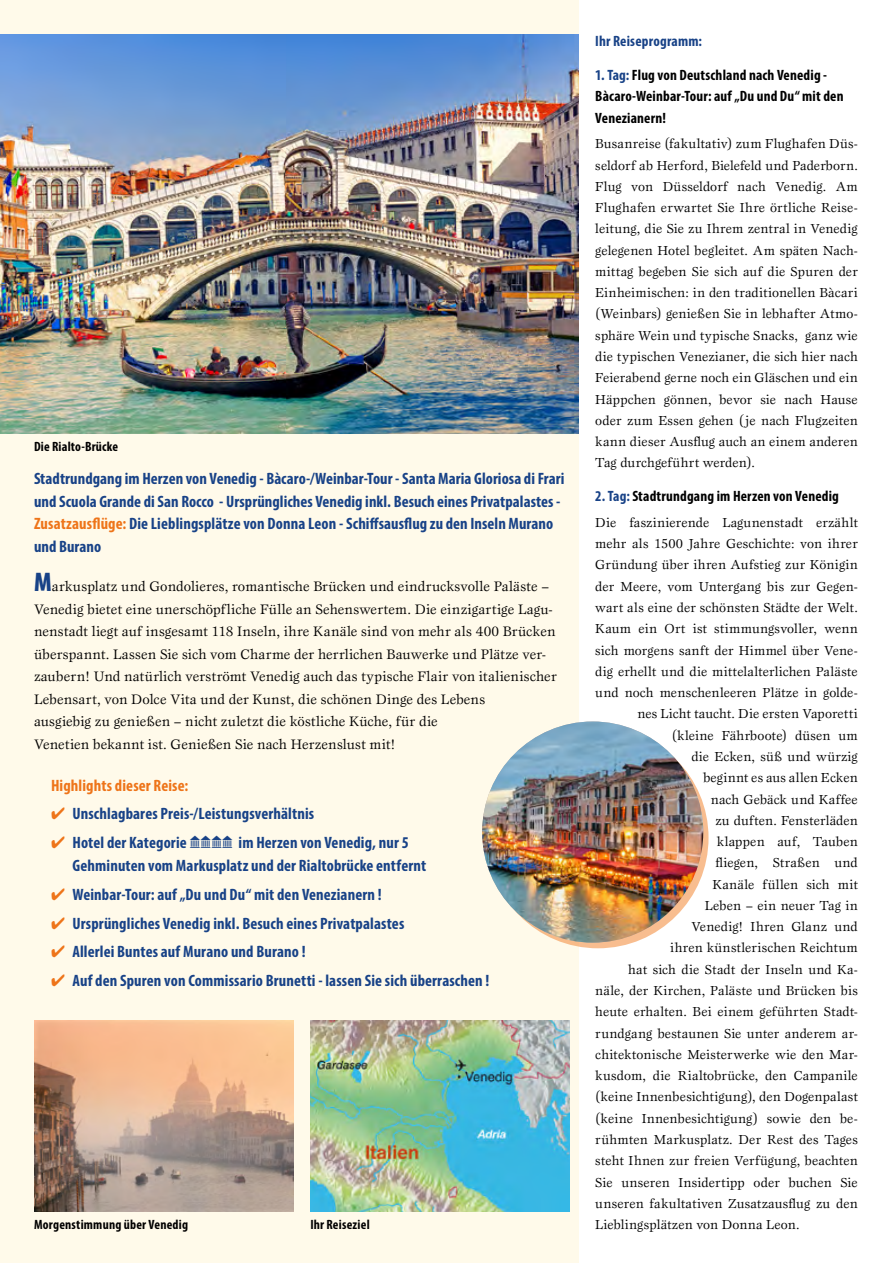
<style>
.page{position:relative;width:893px;height:1263px;background:#fff}
.page>*{position:absolute;margin:0;border:0;box-sizing:border-box;transform-origin:0 0}
.t1{font:700 condensed 16.5px/22.5px "Myriad Pro";letter-spacing:.005em;color:#184287}
.t2{font:700 condensed 16.5px "Myriad Pro";letter-spacing:.01em;color:#ee7419}
.t3{font:700 condensed 15px/21.3px "Myriad Pro";letter-spacing:.01em;color:#000}
.t4{font:700 condensed 15px "Myriad Pro";letter-spacing:.015em;color:#184287}
.t5{font:14.25px/22.5px "Drei Antik";letter-spacing:.01em;color:#000}
.t6{font:13.5px/21.3px "Drei Antik";letter-spacing:.01em;color:#000;text-align:justify}
.t7{font:700 condensed 13.5px "Myriad Pro";letter-spacing:.015em;color:#000}
.s1{color:#ee7419}
.s2{font-family:"Myriad MM 830 300";font-size:27px;color:#184287}
.s3{font-family:"Globalis SZ";font-weight:400;font-stretch:normal}
.s4{color:#184287}
</style>
<div class="page">
<div style="left:0;top:0;width:579px;height:1263px;background:#fffaea"></div>
<img style="left:0;top:34px;width:579px;height:400px">
<img style="left:34px;top:1020px;width:259px;height:192px">
<svg style="left:487px;top:727px;width:221px;height:221px;background:#f6bc8e"></svg>
<img style="left:482px;top:721px;width:221px;height:222px;border-radius:111px">
<img style="left:310px;top:1020px;width:260px;height:192px">
<p class="t7" style="left:34px;top:438px;width:86px">Die Rialto-Brücke</p>
<p class="t1" style="left:34px;top:467px;width:532px">Stadtrundgang im Herzen von Venedig - Bàcaro-/Weinbar-Tour - Santa Maria Gloriosa di Frari und Scuola Grande di San Rocco - Ursprüngliches Venedig inkl. Besuch eines Privatpalastes - <span class="s1">Zusatzausflüge:</span> Die Lieblingsplätze von Donna Leon - Schiffsausflug zu den Inseln Murano und Burano</p>
<p class="t5" style="left:34px;top:575px;width:524px"><span class="s2">M</span>arkusplatz und Gondolieres, romantische Brücken und eindrucksvolle Paläste – Venedig bietet eine unerschöpfliche Fülle an Sehenswertem. Die einzigartige Lagu&shy;nenstadt liegt auf insgesamt 118 Inseln, ihre Kanäle sind von mehr als 400 Brücken überspannt. Lassen Sie sich vom Charme der herrlichen Bauwerke und Plätze ver&shy;zaubern! Und natürlich verströmt Venedig auch das typische Flair von italienischer Lebensart, von Dolce Vita und der Kunst, die schönen Dinge des Lebens<br>ausgiebig zu genießen – nicht zuletzt die köstliche Küche, für die<br>Venetien bekannt ist. Genießen Sie nach Herzenslust mit!</p>
<p class="t2" style="left:51px;top:775px;width:139px">Highlights dieser Reise:</p>
<p class="t1" style="left:51px;top:802px;width:265px"><span class="s1">✔</span> Unschlagbares Preis-/Leistungsverhältnis</p>
<p class="t1" style="left:72px;top:831px;width:355px;text-indent:-21px"><span class="s1">✔</span> Hotel der Kategorie <span class="s3">HHHH</span> im Herzen von Venedig, nur 5<br>Gehminuten vom Markusplatz und der Rialtobrücke entfernt</p>
<p class="t1" style="left:51px;top:883px;width:332px"><span class="s1">✔</span> Weinbar-Tour: auf „Du und Du“ mit den Venezianern !</p>
<p class="t1" style="left:51px;top:911px;width:355px"><span class="s1">✔</span> Ursprüngliches Venedig inkl. Besuch eines Privatpalastes</p>
<p class="t1" style="left:51px;top:940px;width:256px"><span class="s1">✔</span> Allerlei Buntes auf Murano und Burano !</p>
<p class="t1" style="left:51px;top:969px;width:440px"><span class="s1">✔</span> Auf den Spuren von Commissario Brunetti - lassen Sie sich überraschen !</p>
<p class="t7" style="left:34px;top:1216px;width:156px">Morgenstimmung über Venedig</p>
<p class="t7" style="left:310px;top:1216px;width:61px">Ihr Reiseziel</p>
<p class="t4" style="left:595px;top:32px;width:108px">Ihr Reiseprogramm:</p>
<p class="t3" style="left:595px;top:64px;width:250px"><span class="s4">1. Tag:</span> Flug von Deutschland nach Venedig -<br>Bàcaro-Weinbar-Tour: auf „Du und Du“ mit den<br>Venezianern!</p>
<p class="t6" style="left:595px;top:133px;width:264px">Busanreise (fakultativ) zum Flughafen Düs&shy;seldorf ab Herford, Bielefeld und Paderborn.<br>Flug von Düsseldorf nach Venedig. Am Flughafen erwartet Sie Ihre örtliche Reise&shy;leitung, die Sie zu Ihrem zentral in Venedig gelegenen Hotel begleitet. Am späten Nach&shy;mittag begeben Sie sich auf die Spuren der Einheimischen: in den traditionellen Bàcari (Weinbars) genießen Sie in lebhafter Atmo&shy;sphäre Wein und typische Snacks, ganz wie die typischen Venezianer, die sich hier nach Feierabend gerne noch ein Gläschen und ein Häppchen gönnen, bevor sie nach Hause oder zum Essen gehen (je nach Flugzeiten kann dieser Ausflug auch an einem anderen Tag durchgeführt werden).</p>
<p class="t3" style="left:595px;top:485px;width:245px"><span class="s4">2. Tag:</span> Stadtrundgang im Herzen von Venedig</p>
<p class="t6" style="left:595px;top:512px;width:264px">Die faszinierende Lagunenstadt erzählt</p>
<p class="t6" style="left:595px;top:533px;width:264px">mehr als 1500 Jahre Geschichte: von ihrer</p>
<p class="t6" style="left:595px;top:554px;width:264px">Gründung über ihren Aufstieg zur Königin</p>
<p class="t6" style="left:595px;top:575px;width:264px">der Meere, vom Untergang bis zur Gegen-</p>
<p class="t6" style="left:595px;top:597px;width:264px">wart als eine der schönsten Städte der Welt.</p>
<p class="t6" style="left:595px;top:618px;width:264px">Kaum ein Ort ist stimmungsvoller, wenn</p>
<p class="t6" style="left:595px;top:639px;width:264px">sich morgens sanft der Himmel über Vene-</p>
<p class="t6" style="left:595px;top:660px;width:264px">dig erhellt und die mittelalterlichen Paläste</p>
<p class="t6" style="left:595px;top:682px;width:264px">und noch menschenleeren Plätze in golde-</p>
<p class="t6" style="left:637px;top:703px;width:222px">nes Licht taucht. Die ersten Vaporetti</p>
<p class="t6" style="left:672px;top:724px;width:188px">(kleine Fährboote) düsen um</p>
<p class="t6" style="left:691px;top:746px;width:168px">die Ecken, süß und würzig</p>
<p class="t6" style="left:703px;top:767px;width:156px">beginnt es aus allen Ecken</p>
<p class="t6" style="left:711px;top:788px;width:149px">nach Gebäck und Kaffee</p>
<p class="t6" style="left:715px;top:809px;width:144px">zu duften. Fensterläden</p>
<p class="t6" style="left:717px;top:831px;width:143px">klappen auf, Tauben</p>
<p class="t6" style="left:715px;top:852px;width:144px">fliegen, Straßen und</p>
<p class="t6" style="left:712px;top:873px;width:147px">Kanäle füllen sich mit</p>
<p class="t6" style="left:705px;top:894px;width:154px">Leben – ein neuer Tag in</p>
<p class="t6" style="left:691px;top:916px;width:168px">Venedig! Ihren Glanz und</p>
<p class="t6" style="left:670px;top:937px;width:189px">ihren künstlerischen Reichtum</p>
<p class="t6" style="left:628px;top:958px;width:231px">hat sich die Stadt der Inseln und Ka-</p>
<p class="t6" style="left:595px;top:980px;width:264px">näle, der Kirchen, Paläste und Brücken bis</p>
<p class="t6" style="left:595px;top:1001px;width:264px">heute erhalten. Bei einem geführten Stadt-</p>
<p class="t6" style="left:595px;top:1022px;width:264px">rundgang bestaunen Sie unter anderem ar-</p>
<p class="t6" style="left:595px;top:1043px;width:264px">chitektonische Meisterwerke wie den Mar-</p>
<p class="t6" style="left:595px;top:1065px;width:264px">kusdom, die Rialtobrücke, den Campanile</p>
<p class="t6" style="left:595px;top:1086px;width:264px">(keine Innenbesichtigung), den Dogenpalast</p>
<p class="t6" style="left:595px;top:1107px;width:264px">(keine Innenbesichtigung) sowie den be-</p>
<p class="t6" style="left:595px;top:1129px;width:264px">rühmten Markusplatz. Der Rest des Tages</p>
<p class="t6" style="left:595px;top:1150px;width:264px">steht Ihnen zur freien Verfügung, beachten</p>
<p class="t6" style="left:595px;top:1171px;width:264px">Sie unseren Insidertipp oder buchen Sie</p>
<p class="t6" style="left:595px;top:1192px;width:264px">unseren fakultativen Zusatzausflug zu den</p>
<p class="t6" style="left:595px;top:1214px;width:206px">Lieblingsplätzen von Donna Leon.</p>
</div>
